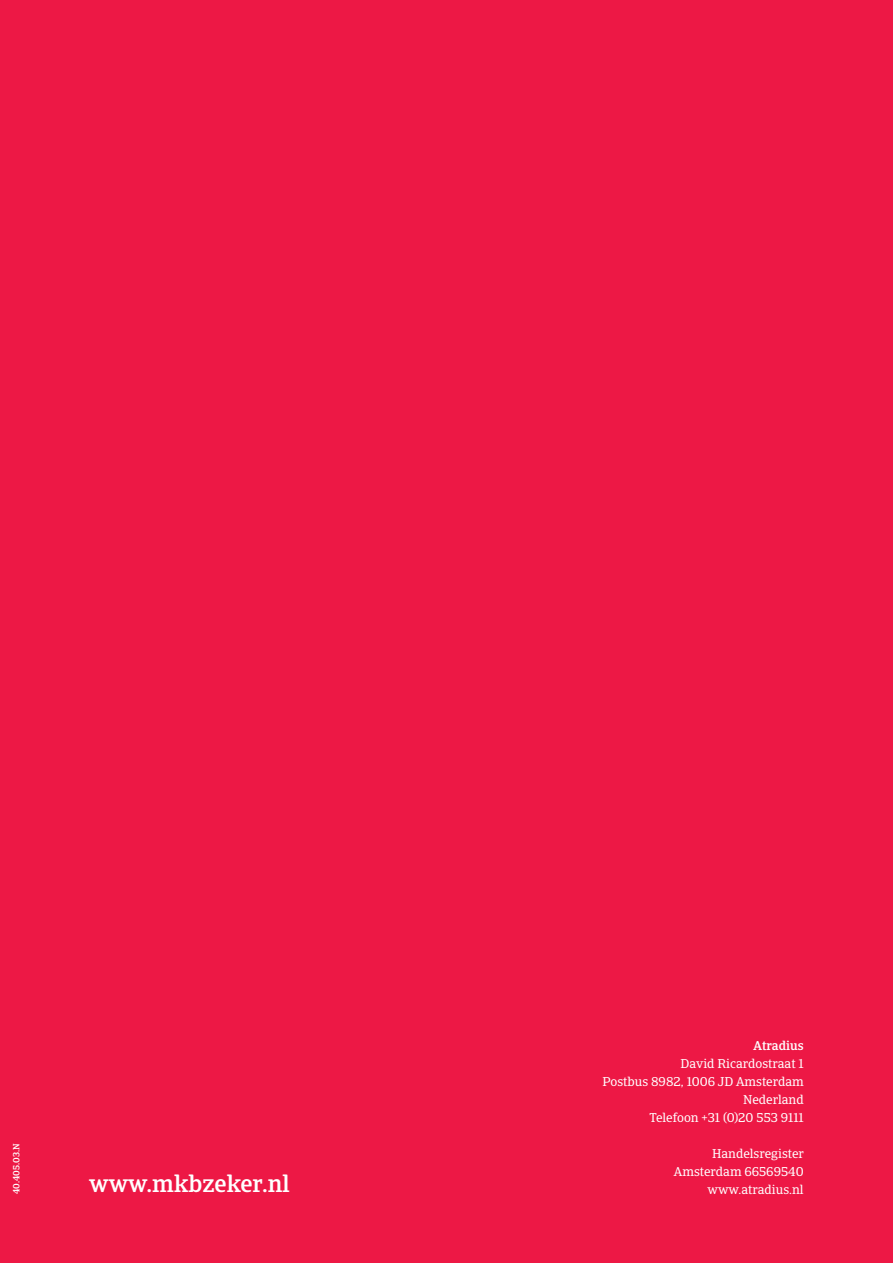
<style>
.page{position:relative;width:893px;height:1263px;background:#ed1845}
.page>*{position:absolute;margin:0;border:0;box-sizing:border-box;transform-origin:0 0}
.t1{font:500 24px "Catalana";color:#fff}
.t2{font:12.75px "Catalana";color:#fff}
.t3{font:500 12.75px "Catalana";color:#fff}
.t4{font:500 9px "Catalana";letter-spacing:.01em;color:#fff}
</style>
<div class="page">
<p class="t4" style="left:11px;top:1194px;width:53px;rotate:-90deg">40.405.03.N</p>
<p class="t3" style="left:754px;top:1037px;width:52px">Atradius</p>
<p class="t2" style="left:681px;top:1056px;width:125px">David Ricardostraat 1</p>
<p class="t2" style="left:602px;top:1074px;width:203px">Postbus 8982, 1006 JD Amsterdam</p>
<p class="t2" style="left:743px;top:1092px;width:62px">Nederland</p>
<p class="t2" style="left:649px;top:1110px;width:156px">Telefoon +31 (0)20 553 9111</p>
<p class="t2" style="left:712px;top:1146px;width:93px">Handelsregister</p>
<p class="t2" style="left:674px;top:1164px;width:131px">Amsterdam 66569540</p>
<p class="t1" style="left:89px;top:1169px;width:202px">www.mkbzeker.nl</p>
<p class="t2" style="left:707px;top:1182px;width:98px">www.atradius.nl</p>
</div>
